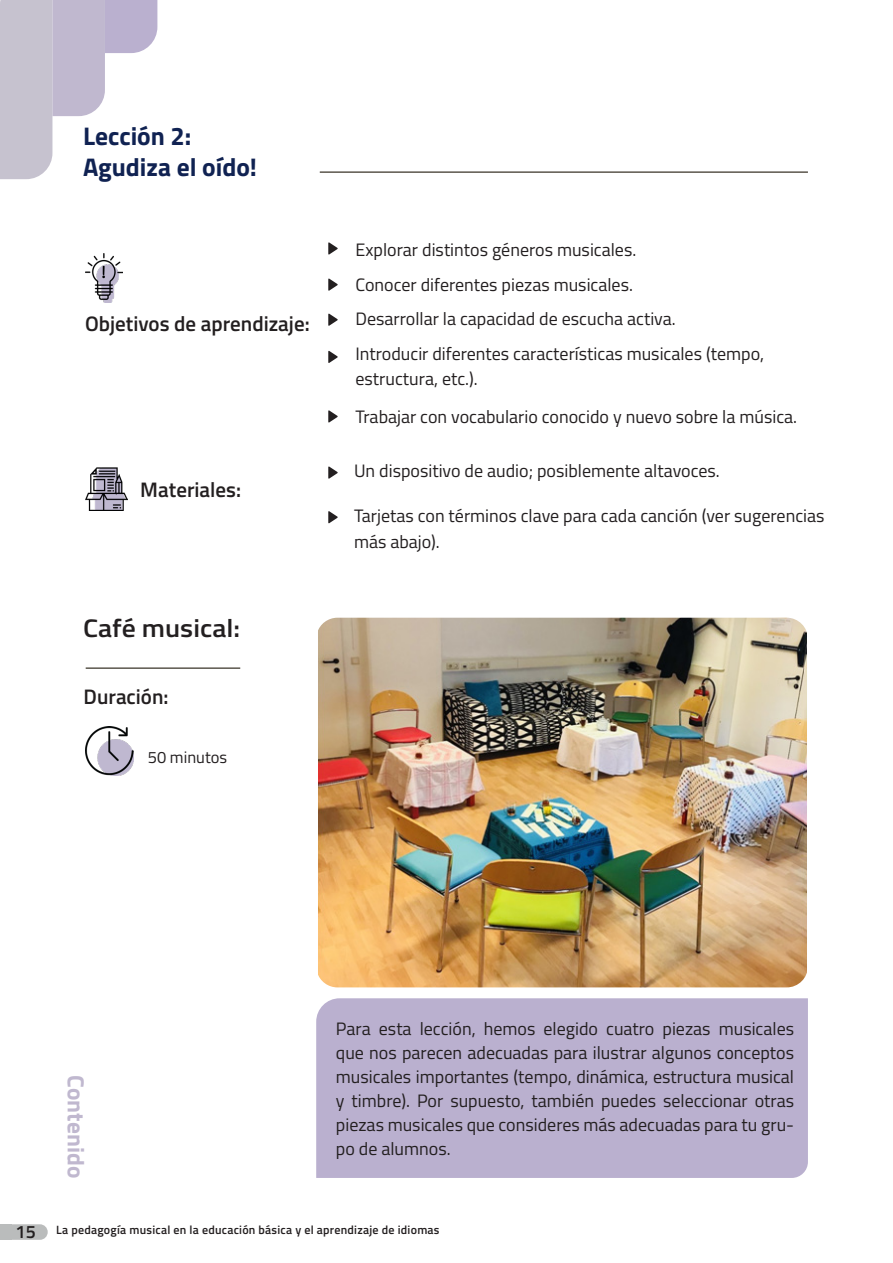
<style>
.page{position:relative;width:893px;height:1263px;background:#fff}
.page>*{position:absolute;margin:0;border:0;box-sizing:border-box;transform-origin:0 0}
.t1{font:700 25.5px "Titillium";color:#102252}
.header3{font:600 25.5px "Titillium";color:#231f20;scale:1.09 1}
.t2{font:700 23.4px "Titillium";color:#c0b8cf}
.t3{font:600 21px "Titillium";color:#231f20}
.t4{font:18px/24px "Titillium";color:#231f20}
.t5{font:600 18px "Titillium";color:#231f20}
.tex2{font:16.5px "Titillium";color:#231f20}
.t6{font:600 12px "Titillium";letter-spacing:.02em;color:#231f20}
</style>
<div class="page">
<div style="left:0;top:1224px;width:12px;height:16px;background:#babcbc"></div>
<div style="left:5px;top:1224px;width:43px;height:16px;background:#babcbc;border-radius:8px"></div>
<svg style="left:328px;top:242px;width:10px;height:13px"></svg>
<svg style="left:328px;top:278px;width:10px;height:13px"></svg>
<svg style="left:328px;top:313px;width:10px;height:13px"></svg>
<svg style="left:328px;top:351px;width:10px;height:12px"></svg>
<svg style="left:328px;top:410px;width:10px;height:13px"></svg>
<svg style="left:328px;top:466px;width:10px;height:13px"></svg>
<svg style="left:328px;top:511px;width:10px;height:12px"></svg>
<hr style="left:86px;top:667px;width:154px;height:2px;background:#5b564c">
<img style="left:85px;top:253px;width:38px;height:49px">
<img style="left:85px;top:468px;width:43px;height:42px">
<img style="left:85px;top:726px;width:49px;height:49px">
<svg style="left:0;top:0;width:157px;height:179px"></svg>
<hr style="left:320px;top:171px;width:488px;height:2px;background:#5b564c">
<div style="left:316px;top:998px;width:492px;height:180px;background:#bab0cf"></div>
<img style="left:318px;top:618px;width:489px;height:369px">
<p class="t1" style="left:83px;top:117px;width:110px">Lección 2:</p>
<p class="t1" style="left:83px;top:147px;width:176px">Agudiza el oído!</p>
<p class="t3" style="left:85px;top:307px;width:226px">Objetivos de aprendizaje:</p>
<p class="t3" style="left:140px;top:473px;width:102px">Materiales:</p>
<p class="header3" style="left:83px;top:609px;width:146px">Café musical:</p>
<p class="t3" style="left:84px;top:681px;width:87px">Duración:</p>
<p class="tex2" style="left:148px;top:745px;width:81px">50 minutos</p>
<p class="t4" style="left:355px;top:237px;width:282px">Explorar distintos géneros musicales.</p>
<p class="t4" style="left:355px;top:272px;width:279px">Conocer diferentes piezas musicales.</p>
<p class="t4" style="left:355px;top:306px;width:322px">Desarrollar la capacidad de escucha activa.</p>
<p class="t4" style="left:355px;top:340px;width:410px;line-height:25.5px">Introducir diferentes características musicales (tempo, estructura, etc .(.</p>
<p class="t4" style="left:355px;top:404px;width:443px">Trabajar con vocabulario conocido y nuevo sobre la música.</p>
<p class="t4" style="left:354px;top:458px;width:367px">Un dispositivo de audio; posiblemente altavoces.</p>
<p class="t4" style="left:354px;top:502px;width:472px;line-height:25.5px">Tarjetas con términos clave para cada canción (ver sugerencias más abajo .(</p>
<p class="t5" style="left:16px;top:1218px;width:22px">15</p>
<p class="t2" style="left:94px;top:1075px;width:104px;rotate:90deg">Contenido</p>
<p class="t4" style="left:336px;top:1016px;width:460px;text-align:justify">Para esta lección, hemos elegido cuatro piezas musicales que nos parecen adecuadas para ilustrar algunos conceptos musicales importantes (tempo, dinámica, estructura musical y timbre .) Por supuesto, también puedes seleccionar otras</p>
<p class="t4" style="left:336px;top:1136px;width:116px">po de alumnos.</p>
<p class="t4" style="left:336px;top:1112px;width:460px">piezas musicales que consideres más adecuadas para tu gru-</p>
<p class="t6" style="left:56px;top:1221px;width:385px">La pedagogía musical en la educación básica y el aprendizaje de idiomas</p>
</div>
